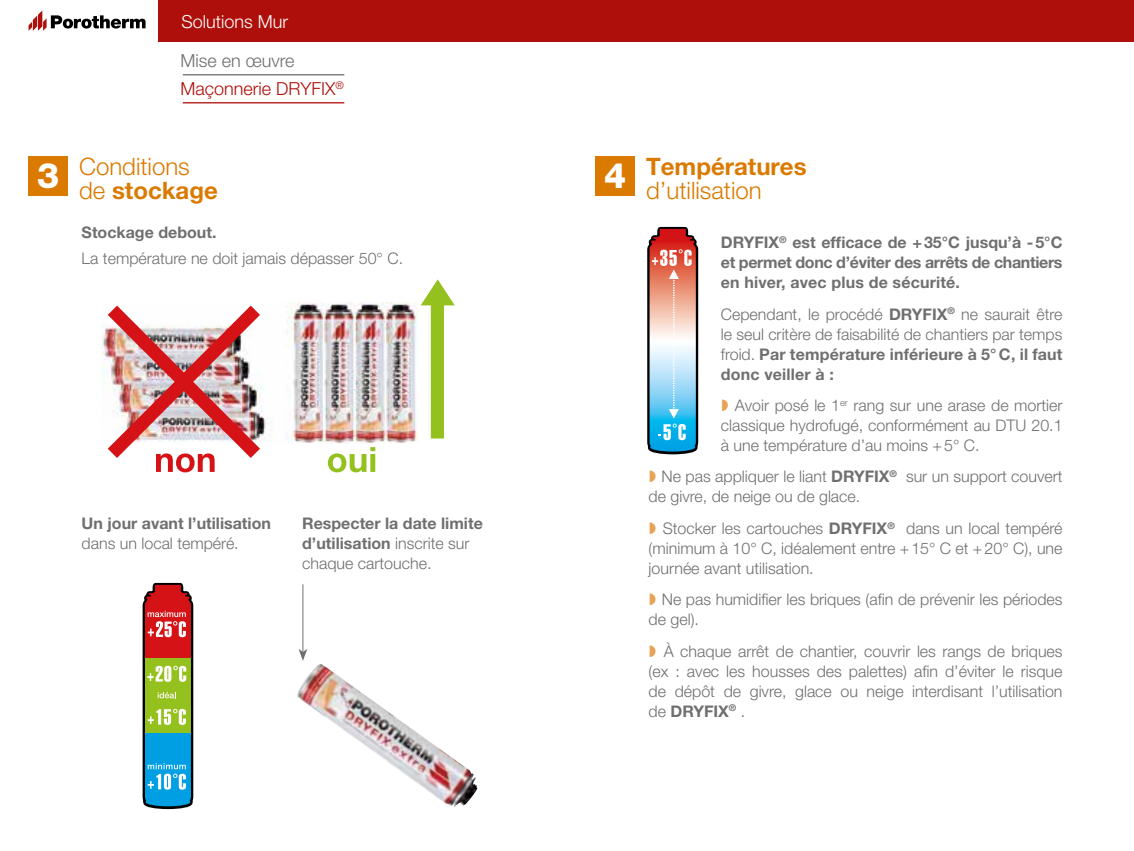
<style>
.page{position:relative;width:1134px;height:851px;background:#fff}
.page>*{position:absolute;margin:0;border:0;box-sizing:border-box;transform-origin:0 0}
.t1{font:300 24px "Helvetica Neue LT Std";color:#db7a00}
.t2{font:700 24px "Helvetica Neue";color:#db7a00}
.t3{font:300 18px/28px "Helvetica Neue LT Std";color:#ae0f0a}
.t4{font:300 18px "Helvetica Neue LT Std";color:#fff}
.t5{font:300 16px/20px "Helvetica Neue LT Std";color:#706f6f;text-align:justify}
.t6{font:700 16px/20px "Helvetica Neue LT Std";color:#706f6f}
.s1{color:#706f6f}
.s2{font-family:"Helvetica Neue";font-weight:800;font-size:35px;color:#fff}
.s3{font-family:"Helvetica Neue LT Std";font-weight:300}
.s4{font-weight:300}
.s5{font-weight:800;font-size:35px;color:#fff}
.s6{font-weight:700}
</style>
<div class="page">
<img style="left:101px;top:302px;width:316px;height:141px">
<svg style="left:421px;top:279px;width:34px;height:159px"></svg>
<img style="left:108px;top:305px;width:152px;height:167px">
<svg style="left:328px;top:447px;width:47px;height:25px"></svg>
<div style="left:159px;top:0;width:975px;height:42px;background:#ae0f0a"></div>
<svg style="left:29px;top:10px;width:117px;height:21px"></svg>
<hr style="left:183px;top:74px;width:161px;height:1px;background:#706f6f">
<hr style="left:183px;top:102px;width:161px;height:1px;background:#ae0f0a">
<img style="left:297px;top:664px;width:180px;height:142px">
<svg style="left:143px;top:583px;width:50px;height:226px;background:#7c826c"></svg>
<hr style="left:303px;top:584px;width:1px;height:68px;background:#706f6f">
<svg style="left:298px;top:648px;width:9px;height:12px"></svg>
<svg style="left:647px;top:227px;width:51px;height:227px;background:#a5a4ac"></svg>
<div style="left:28px;top:156px;width:40px;height:40px;background:#db7a00"></div>
<div style="left:595px;top:156px;width:40px;height:40px;background:#db7a00"></div>
<p class="t4" style="left:181px;top:11px;width:108px">Solutions Mur</p>
<p class="t3" style="left:181px;top:46px;width:165px"><span class="s1">Mise en œuvre<br></span>Maçonnerie DRYFIX<sup>®</sup></p>
<h1 class="t1" style="left:37px;top:151px;width:154px"><span class="s2">3</span> Conditions</h1>
<h1 class="t2" style="left:79px;top:175px;width:140px"><span class="s3">de</span> stockage</h1>
<p class="t6" style="left:82px;top:222px;width:136px">Stockage debout.</p>
<p class="t5" style="left:82px;top:248px;width:323px">La température ne doit jamais dépasser 50° C.</p>
<p class="t6" style="left:82px;top:513px;width:191px">Un jour avant l’utilisation</p>
<p class="t5" style="left:82px;top:533px;width:159px">dans un local tempéré.</p>
<p class="t6" style="left:302px;top:513px;width:182px">Respecter la date limite d’utilisation <span class="s4">inscrite sur chaque cartouche.</span></p>
<h1 class="t2" style="left:604px;top:151px;width:204px"><span class="s5">4</span> Températures</h1>
<h1 class="t1" style="left:646px;top:175px;width:117px">d’utilisation</h1>
<p class="t6" style="left:721px;top:232px;width:343px;text-align:justify">DRYFIX<sup>®</sup> est efficace de +35°C jusqu’à -5°C et permet donc d’éviter des arrêts de chantiers en hiver, avec plus de sécurité.</p>
<p class="t5" style="left:721px;top:303px;width:343px">Cependant, le procédé <span class="s6">DRYFIX</span><sup>®</sup> ne saurait être le seul critère de faisabilité de chantiers par temps froid. <span class="s6">Par température inférieure à 5°C, il faut donc veiller à :</span></p>
<p class="t5" style="left:721px;top:395px;width:343px;text-indent:14px">Avoir posé le 1<sup>er</sup> rang sur une arase de mortier classique hydrofugé, conformément au DTU 20.1 à une température d’au moins +5° C.</p>
<p class="t5" style="left:649px;top:466px;width:415px;text-indent:13px">Ne pas appliquer le liant <span class="s6">DRYFIX</span><sup>®</sup> sur un support couvert de givre, de neige ou de glace.</p>
<p class="t5" style="left:649px;top:517px;width:415px;text-indent:14px">Stocker les cartouches <span class="s6">DRYFIX</span><sup>®</sup> dans un local tempéré (minimum à 10° C, idéalement entre +15° C et +20° C), une journée avant utilisation.</p>
<p class="t5" style="left:649px;top:589px;width:415px;text-indent:13px">Ne pas humidifier les briques (afin de prévenir les périodes de gel).</p>
<p class="t5" style="left:649px;top:640px;width:415px;text-indent:15px">À chaque arrêt de chantier, couvrir les rangs de briques (ex : avec les housses des palettes) afin d’éviter le risque de dépôt de givre, glace ou neige interdisant l’utilisation de <span class="s6">DRYFIX</span><sup>®</sup> .</p>
</div>
